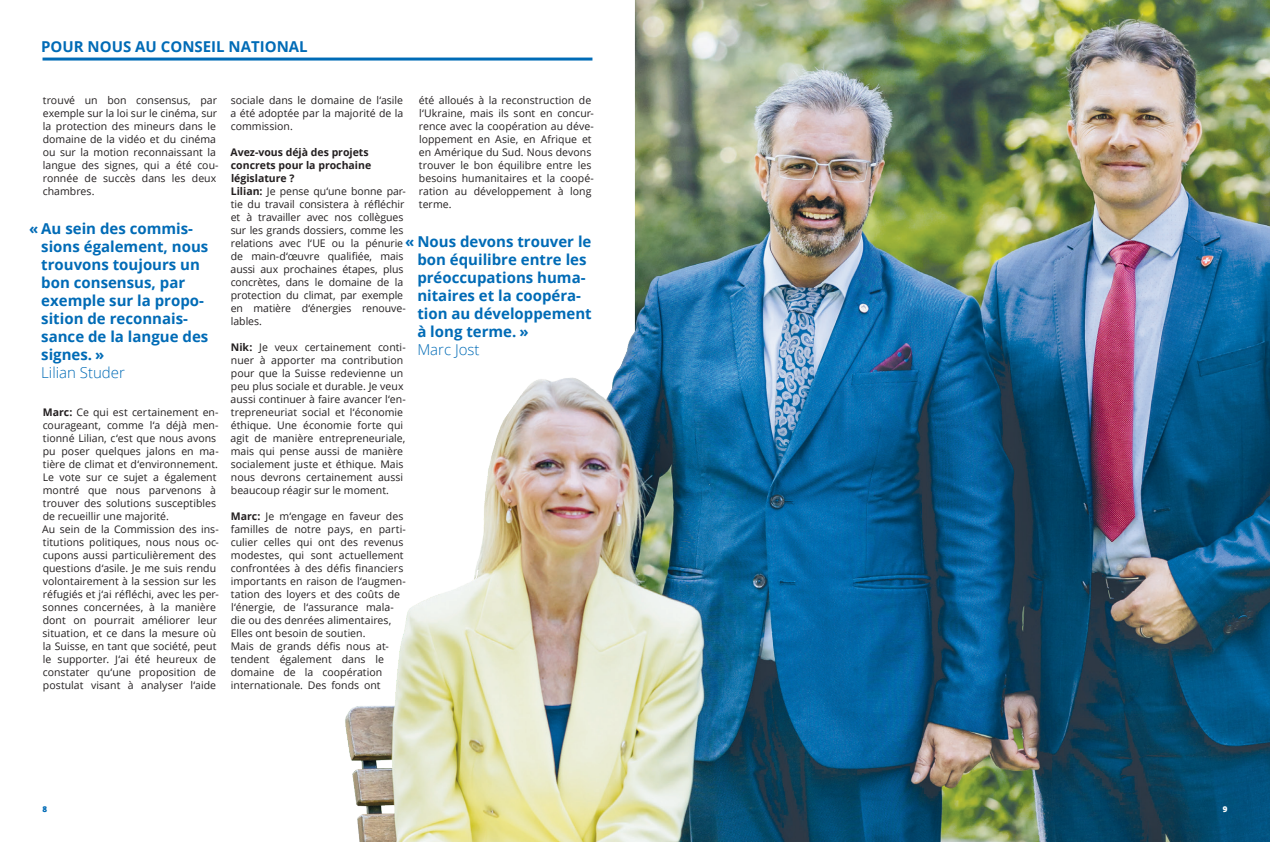
<style>
.page{position:relative;width:1270px;height:842px;background:#fff}
.page>*{position:absolute;margin:0;border:0;box-sizing:border-box;transform-origin:0 0}
.t1{font:700 15px/18px "Open Sans";color:#006bb6}
.t2{font:300 15px "Open Sans";color:#006bb6}
.t3{font:10.5px/13px "Open Sans";letter-spacing:.005em;color:#231f20}
.t4{font:800 8px "Open Sans";color:#fff}
.t5{font:800 8px "Open Sans";color:#006bb6}
.s1{font-weight:700}
</style>
<div class="page">
<img style="left:162px;top:0;width:1108px;height:842px">
<hr style="left:43px;top:58px;width:549px;height:3px;background:#006bb6">
<h1 class="t1" style="left:41px;top:37px;width:268px">POUR NOUS AU CONSEIL NATIONAL</h1>
<p class="t3" style="left:43px;top:93px;width:177px">trouvé un bon consensus, par exemple sur la loi sur le cinéma, sur la protection des mineurs dans le domaine de la vidéo et du cinéma ou sur la motion reconnaissant la langue des signes, qui a été cou&shy;ronnée de succès dans les deux chambres.</p>
<h1 class="t1" style="left:41px;top:219px;width:169px;text-indent:-12px">« Au sein des commis&shy;sions également, nous trouvons toujours un bon consensus, par exemple sur la propo&shy;sition de reconnais&shy;sance de la langue des signes. »</h1>
<h1 class="t2" style="left:41px;top:362px;width:85px">Lilian Studer</h1>
<p class="t3" style="left:42px;top:405px;width:178px"><span class="s1">Marc:</span> Ce qui est certainement en&shy;courageant, comme l‘a déjà men&shy;tionné Lilian, c‘est que nous avons pu poser quelques jalons en ma&shy;tière de climat et d‘environnement.<br>Le vote sur ce sujet a également montré que nous parvenons à trouver des solutions susceptibles de recueillir une majorité.<br>Au sein de la Commission des ins&shy;titutions politiques, nous nous oc&shy;cupons aussi particulièrement des questions d‘asile. Je me suis rendu volontairement à la session sur les réfugiés et j‘ai réfléchi, avec les per&shy;sonnes concernées, à la manière dont on pourrait améliorer leur situation, et ce dans la mesure où la Suisse, en tant que société, peut le supporter. J‘ai été heureux de constater qu‘une proposition de postulat visant à analyser l‘aide</p>
<p class="t3" style="left:419px;top:93px;width:177px">été alloués à la reconstruction de l‘Ukraine, mais ils sont en concur&shy;rence avec la coopération au déve&shy;loppement en Asie, en Afrique et en Amérique du Sud. Nous devons trouver le bon équilibre entre les besoins humanitaires et la coopé&shy;ration au développement à long terme.</p>
<p class="t3" style="left:231px;top:93px;width:174px;text-align:justify">sociale dans le domaine de l‘asile a été adoptée par la majorité de la commission.</p>
<p class="t3" style="left:230px;top:145px;width:177px"><span class="s1">Avez-vous déjà des projets concrets pour la prochaine législature ?<br>Lilian:</span> Je pense qu‘une bonne par&shy;tie du travail consistera à réfléchir et à travailler avec nos collègues sur les grands dossiers, comme les relations avec l‘UE ou la pénurie de main-d‘œuvre qualifiée, mais aussi aux prochaines étapes, plus concrètes, dans le domaine de la protection du climat, par exemple en matière d‘énergies renouve&shy;lables.</p>
<p class="t3" style="left:231px;top:340px;width:177px"><span class="s1">Nik:</span> Je veux certainement conti&shy;nuer à apporter ma contribution pour que la Suisse redevienne un peu plus sociale et durable. Je veux aussi continuer à faire avancer l‘en&shy;trepreneuriat social et l‘économie éthique. Une économie forte qui agit de manière entrepreneuriale, mais qui pense aussi de manière socialement juste et éthique. Mais nous devrons certainement aussi beaucoup réagir sur le moment.</p>
<p class="t3" style="left:231px;top:509px;width:177px"><span class="s1">Marc:</span> Je m‘engage en faveur des familles de notre pays, en parti&shy;culier celles qui ont des revenus modestes, qui sont actuellement confrontées à des défis financiers importants en raison de l‘augmen&shy;tation des loyers et des coûts de l‘énergie, de l‘assurance mala&shy;die ou des denrées alimentaires,<br>Elles ont besoin de soutien.<br>Mais de grands défis nous at&shy;tendent également dans le domaine de la coopération internationale. Des fonds ont</p>
<h1 class="t1" style="left:417px;top:232px;width:176px;text-indent:-12px">« Nous devons trouver le bon équilibre entre les préoccupations huma&shy;nitaires et la coopéra&shy;tion au développement à long terme. »</h1>
<h1 class="t2" style="left:417px;top:339px;width:64px">Marc Jost</h1>
<p class="t5" style="left:43px;top:803px;width:6px">8</p>
<p class="t4" style="left:1223px;top:803px;width:6px">9</p>
</div>
